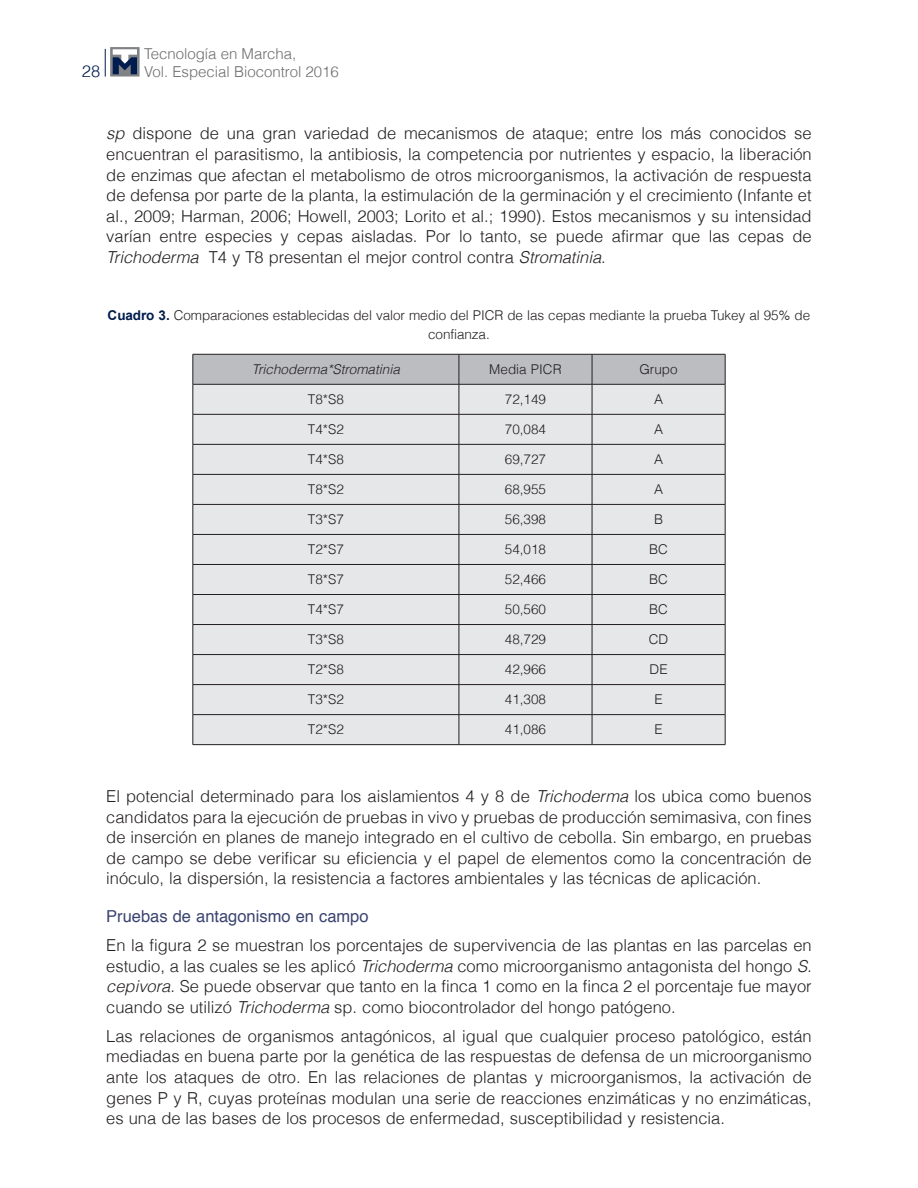
<style>
.page{position:relative;width:918px;height:1188px;background:#fff}
.page>*{position:absolute;margin:0;border:0;box-sizing:border-box;transform-origin:0 0}
._6texto{font:300 16.5px/20.5px "Helvetica";color:#231f20;text-align:justify}
._8subtitulo2{font:16.5px "Helvetica";color:#3a436f}
.t1{font:300 16.5px "Helvetica";color:#001c4e}
.t2{font:300 15px "Helvetica";color:#6c6d70}
.textocuadros{font:300 13.5px "Helvetica";color:#231f20}
._9tituloscuadros1{font:300 13.5px/18.8px "Helvetica";letter-spacing:-.005em;color:#231f20;text-align:center}
.textocuadros-2{font:italic 300 13.5px "Helvetica";color:#231f20}
.s1{font-style:italic}
.s2{font-family:"Arial";font-weight:700;color:#001c4e}
</style>
<div class="page">
<svg style="left:105px;top:49px;width:1px;height:28px"></svg>
<svg style="left:110px;top:47px;width:30px;height:30px"></svg>
<svg style="left:113px;top:49px;width:24px;height:25px"></svg>
<div style="left:194px;top:355px;width:531px;height:29px;background:#bcbdc0"></div>
<div style="left:194px;top:385px;width:531px;height:359px;background:#e6e7e9"></div>
<hr style="left:193px;top:354px;width:266px;height:1px;background:#231f20">
<hr style="left:193px;top:354px;width:1px;height:30px;background:#231f20">
<hr style="left:459px;top:354px;width:133px;height:1px;background:#231f20">
<hr style="left:459px;top:354px;width:1px;height:30px;background:#231f20">
<hr style="left:592px;top:354px;width:133px;height:1px;background:#231f20">
<hr style="left:592px;top:354px;width:1px;height:30px;background:#231f20">
<hr style="left:725px;top:354px;width:1px;height:30px;background:#231f20">
<hr style="left:193px;top:384px;width:266px;height:1px;background:#231f20">
<hr style="left:193px;top:384px;width:1px;height:30px;background:#231f20">
<hr style="left:459px;top:384px;width:133px;height:1px;background:#231f20">
<hr style="left:459px;top:384px;width:1px;height:30px;background:#231f20">
<hr style="left:592px;top:384px;width:133px;height:1px;background:#231f20">
<hr style="left:592px;top:384px;width:1px;height:30px;background:#231f20">
<hr style="left:725px;top:384px;width:1px;height:30px;background:#231f20">
<hr style="left:193px;top:414px;width:266px;height:1px;background:#231f20">
<hr style="left:459px;top:414px;width:133px;height:1px;background:#231f20">
<hr style="left:592px;top:414px;width:133px;height:1px;background:#231f20">
<hr style="left:193px;top:444px;width:266px;height:1px;background:#231f20">
<hr style="left:459px;top:444px;width:133px;height:1px;background:#231f20">
<hr style="left:592px;top:444px;width:133px;height:1px;background:#231f20">
<hr style="left:193px;top:474px;width:266px;height:1px;background:#231f20">
<hr style="left:459px;top:474px;width:133px;height:1px;background:#231f20">
<hr style="left:592px;top:474px;width:133px;height:1px;background:#231f20">
<hr style="left:193px;top:504px;width:266px;height:1px;background:#231f20">
<hr style="left:459px;top:504px;width:133px;height:1px;background:#231f20">
<hr style="left:592px;top:504px;width:133px;height:1px;background:#231f20">
<hr style="left:193px;top:534px;width:266px;height:1px;background:#231f20">
<hr style="left:459px;top:534px;width:133px;height:1px;background:#231f20">
<hr style="left:592px;top:534px;width:133px;height:1px;background:#231f20">
<hr style="left:193px;top:564px;width:266px;height:1px;background:#231f20">
<hr style="left:459px;top:564px;width:133px;height:1px;background:#231f20">
<hr style="left:592px;top:564px;width:133px;height:1px;background:#231f20">
<hr style="left:193px;top:594px;width:266px;height:1px;background:#231f20">
<hr style="left:459px;top:594px;width:133px;height:1px;background:#231f20">
<hr style="left:592px;top:594px;width:133px;height:1px;background:#231f20">
<hr style="left:193px;top:624px;width:266px;height:1px;background:#231f20">
<hr style="left:459px;top:624px;width:133px;height:1px;background:#231f20">
<hr style="left:592px;top:624px;width:133px;height:1px;background:#231f20">
<hr style="left:193px;top:654px;width:266px;height:1px;background:#231f20">
<hr style="left:459px;top:654px;width:133px;height:1px;background:#231f20">
<hr style="left:592px;top:654px;width:133px;height:1px;background:#231f20">
<hr style="left:193px;top:684px;width:266px;height:1px;background:#231f20">
<hr style="left:459px;top:684px;width:133px;height:1px;background:#231f20">
<hr style="left:592px;top:684px;width:133px;height:1px;background:#231f20">
<hr style="left:193px;top:714px;width:266px;height:1px;background:#231f20">
<svg style="left:193px;top:415px;width:1px;height:329px"></svg>
<hr style="left:459px;top:714px;width:133px;height:1px;background:#231f20">
<svg style="left:459px;top:415px;width:1px;height:329px"></svg>
<hr style="left:592px;top:714px;width:133px;height:1px;background:#231f20">
<svg style="left:592px;top:415px;width:1px;height:329px"></svg>
<svg style="left:725px;top:415px;width:1px;height:329px"></svg>
<hr style="left:193px;top:744px;width:266px;height:1px;background:#231f20">
<hr style="left:459px;top:744px;width:133px;height:1px;background:#231f20">
<hr style="left:592px;top:744px;width:133px;height:1px;background:#231f20">
<p class="t2" style="left:144px;top:44px;width:154px">Tecnología en Marcha,</p>
<p class="t1" style="left:82px;top:60px;width:20px">28</p>
<p class="t2" style="left:144px;top:62px;width:196px">Vol. Especial Biocontrol 2016</p>
<p class="_6texto" style="left:106px;top:123px;width:707px"><span class="s1">sp</span> dispone de una gran variedad de mecanismos de ataque; entre los más conocidos se encuentran el parasitismo, la antibiosis, la competencia por nutrientes y espacio, la liberación de enzimas que afectan el metabolismo de otros microorganismos, la activación de respuesta de defensa por parte de la planta, la estimulación de la germinación y el crecimiento (Infante et al., 2009; Harman, 2006; Howell, 2003; Lorito et al.; 1990). Estos mecanismos y su intensidad varían entre especies y cepas aisladas. Por lo tanto, se puede afirmar que las cepas de <span class="s1">Trichoderma</span> T4 y T8 presentan el mejor control contra <span class="s1">Stromatinia</span>.</p>
<p class="_9tituloscuadros1" style="left:108px;top:306px;width:704px"><span class="s2">Cuadro 3.</span> Comparaciones establecidas del valor medio del PICR de las cepas mediante la prueba Tukey al 95% de confianza.</p>
<p class="textocuadros-2" style="left:252px;top:361px;width:150px">Trichoderma*Stromatinia</p>
<p class="textocuadros" style="left:489px;top:361px;width:74px">Media PICR</p>
<p class="textocuadros" style="left:639px;top:361px;width:40px">Grupo</p>
<p class="textocuadros" style="left:308px;top:391px;width:38px">T8*S8</p>
<p class="textocuadros" style="left:505px;top:391px;width:43px">72,149</p>
<p class="textocuadros" style="left:654px;top:391px;width:11px">A</p>
<p class="textocuadros" style="left:308px;top:421px;width:38px">T4*S2</p>
<p class="textocuadros" style="left:505px;top:421px;width:43px">70,084</p>
<p class="textocuadros" style="left:654px;top:421px;width:11px">A</p>
<p class="textocuadros" style="left:308px;top:451px;width:38px">T4*S8</p>
<p class="textocuadros" style="left:505px;top:451px;width:43px">69,727</p>
<p class="textocuadros" style="left:654px;top:451px;width:11px">A</p>
<p class="textocuadros" style="left:308px;top:481px;width:38px">T8*S2</p>
<p class="textocuadros" style="left:505px;top:481px;width:43px">68,955</p>
<p class="textocuadros" style="left:654px;top:481px;width:11px">A</p>
<p class="textocuadros" style="left:308px;top:511px;width:38px">T3*S7</p>
<p class="textocuadros" style="left:505px;top:511px;width:43px">56,398</p>
<p class="textocuadros" style="left:654px;top:511px;width:11px">B</p>
<p class="textocuadros" style="left:308px;top:541px;width:38px">T2*S7</p>
<p class="textocuadros" style="left:505px;top:541px;width:43px">54,018</p>
<p class="textocuadros" style="left:649px;top:541px;width:20px">BC</p>
<p class="textocuadros" style="left:308px;top:571px;width:38px">T8*S7</p>
<p class="textocuadros" style="left:505px;top:571px;width:43px">52,466</p>
<p class="textocuadros" style="left:649px;top:571px;width:20px">BC</p>
<p class="textocuadros" style="left:308px;top:601px;width:38px">T4*S7</p>
<p class="textocuadros" style="left:505px;top:601px;width:43px">50,560</p>
<p class="textocuadros" style="left:649px;top:601px;width:20px">BC</p>
<p class="textocuadros" style="left:308px;top:631px;width:38px">T3*S8</p>
<p class="textocuadros" style="left:505px;top:631px;width:43px">48,729</p>
<p class="textocuadros" style="left:649px;top:631px;width:21px">CD</p>
<p class="textocuadros" style="left:308px;top:661px;width:38px">T2*S8</p>
<p class="textocuadros" style="left:505px;top:661px;width:43px">42,966</p>
<p class="textocuadros" style="left:650px;top:661px;width:19px">DE</p>
<p class="textocuadros" style="left:308px;top:691px;width:38px">T3*S2</p>
<p class="textocuadros" style="left:505px;top:691px;width:43px">41,308</p>
<p class="textocuadros" style="left:654px;top:691px;width:10px">E</p>
<p class="textocuadros" style="left:308px;top:721px;width:38px">T2*S2</p>
<p class="textocuadros" style="left:505px;top:721px;width:43px">41,086</p>
<p class="textocuadros" style="left:654px;top:721px;width:10px">E</p>
<p class="_6texto" style="left:106px;top:786px;width:707px">El potencial determinado para los aislamientos 4 y 8 de <span class="s1">Trichoderma</span> los ubica como buenos candidatos para la ejecución de pruebas in vivo y pruebas de producción semimasiva, con fines de inserción en planes de manejo integrado en el cultivo de cebolla. Sin embargo, en pruebas de campo se debe verificar su eficiencia y el papel de elementos como la concentración de inóculo, la dispersión, la resistencia a factores ambientales y las técnicas de aplicación.</p>
<p class="_8subtitulo2" style="left:106px;top:903px;width:264px">Pruebas de antagonismo en campo</p>
<p class="_6texto" style="left:106px;top:935px;width:707px">En la figura 2 se muestran los porcentajes de supervivencia de las plantas en las parcelas en estudio, a las cuales se les aplicó <span class="s1">Trichoderma</span> como microorganismo antagonista del hongo <span class="s1">S. cepivora</span>. Se puede observar que tanto en la finca 1 como en la finca 2 el porcentaje fue mayor cuando se utilizó <span class="s1">Trichoderma</span> sp. como biocontrolador del hongo patógeno.</p>
<p class="_6texto" style="left:106px;top:1026px;width:707px">Las relaciones de organismos antagónicos, al igual que cualquier proceso patológico, están mediadas en buena parte por la genética de las respuestas de defensa de un microorganismo ante los ataques de otro. En las relaciones de plantas y microorganismos, la activación de genes P y R, cuyas proteínas modulan una serie de reacciones enzimáticas y no enzimáticas, es una de las bases de los procesos de enfermedad, susceptibilidad y resistencia.</p>
</div>
